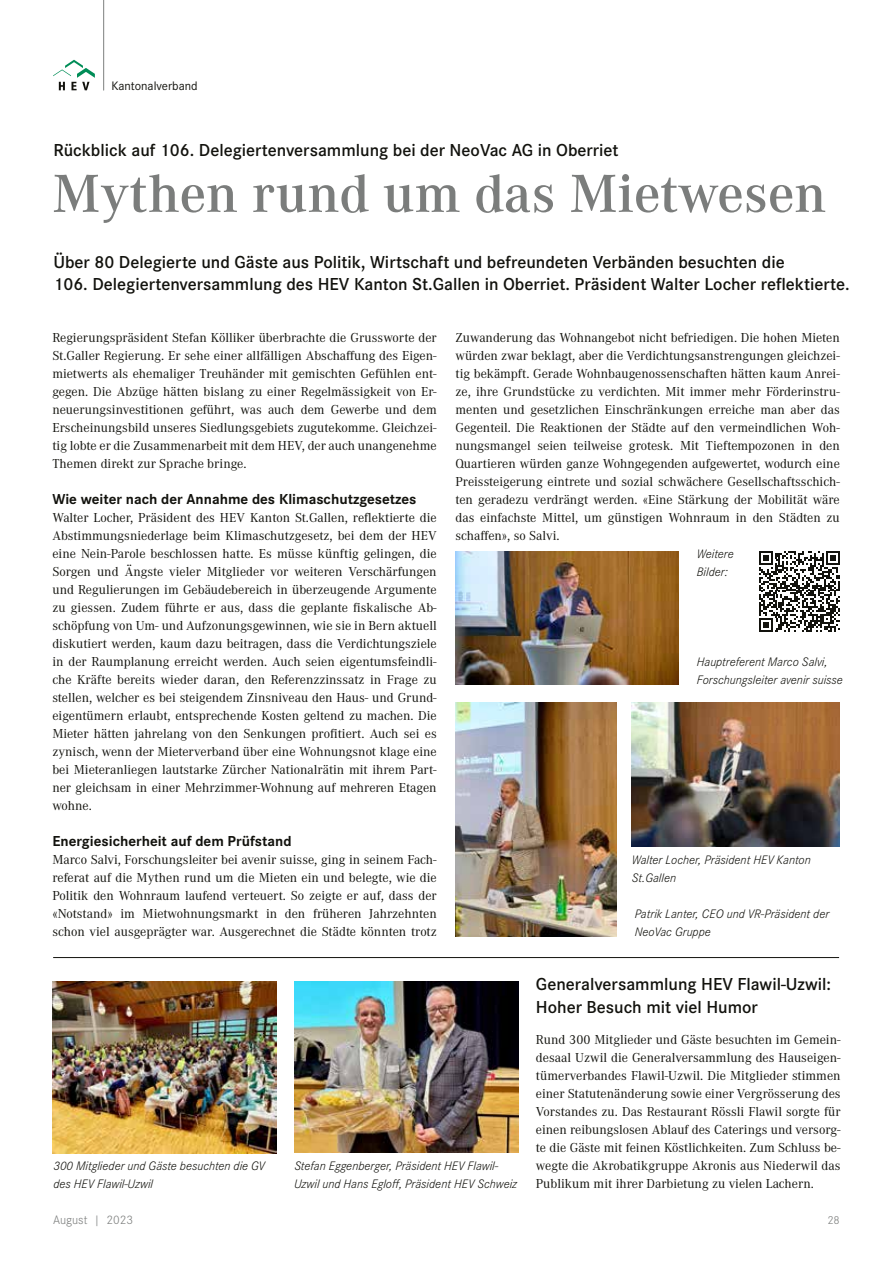
<style>
.page{position:relative;width:893px;height:1263px;background:#fff}
.page>*{position:absolute;margin:0;border:0;box-sizing:border-box;transform-origin:0 0}
.t1{font:600 55.5px "Corporate A";color:#7b7d7c}
.t2{font:600 18px/22.5px "Corporate S";color:#12120d}
.t3{font:700 15px "Corporate S";color:#12120d}
.t4{font:13.5px/18px "Corporate A";color:#12120d;text-align:justify}
.t5{font:italic 300 12.75px/18px "Corporate S";color:#12120d}
.t6{font:12.75px "Corporate S";color:#12120d}
.t7{font:300 12.75px "Corporate S";color:#7b7d7c}
.t8{font:300 12px "Corporate S";color:#7b7d7c}
</style>
<div class="page">
<hr style="left:103px;top:0;width:1px;height:90px;background:#929493">
<svg style="left:53px;top:60px;width:42px;height:30px"></svg>
<hr style="left:53px;top:957px;width:786px;height:1px;background:#12120d">
<img style="left:455px;top:551px;width:224px;height:133px">
<img style="left:455px;top:702px;width:161px;height:234px">
<svg style="left:759px;top:551px;width:81px;height:81px"></svg>
<img style="left:632px;top:702px;width:208px;height:144px">
<img style="left:52px;top:981px;width:225px;height:172px">
<img style="left:294px;top:981px;width:224px;height:171px">
<p class="t6" style="left:111px;top:77px;width:88px">Kantonalverband</p>
<h2 class="t2" style="left:53px;top:138px;width:566px">Rückblick auf 106. Delegiertenversammlung bei der NeoVac AG in Oberriet</h2>
<h1 class="t1" style="left:52px;top:156px;width:775px">Mythen rund um das Mietwesen</h1>
<h2 class="t2" style="left:53px;top:250px;width:798px">Über 80 Delegierte und Gäste aus Politik, Wirtschaft und befreundeten Verbänden besuchten die<br>106. Delegiertenversammlung des HEV Kanton St.Gallen in Oberriet. Präsident Walter Locher reflektierte.</h2>
<p class="t4" style="left:52px;top:328px;width:386px">Regierungspräsident Stefan Kölliker überbrachte die Grussworte der St.Galler Regierung. Er sehe einer allfälligen Abschaffung des Eigen&shy;mietwerts als ehemaliger Treuhänder mit gemischten Gefühlen ent&shy;gegen. Die Abzüge hätten bislang zu einer Regelmässigkeit von Er&shy;neuerungsinvestitionen geführt, was auch dem Gewerbe und dem Erscheinungsbild unseres Siedlungsgebiets zugutekomme. Gleichzei&shy;tig lobte er die Zusammenarbeit mit dem HEV, der auch unangenehme Themen direkt zur Sprache bringe.</p>
<p class="t3" style="left:52px;top:489px;width:366px">Wie weiter nach der Annahme des Klimaschutzgesetzes</p>
<p class="t4" style="left:52px;top:508px;width:386px">Walter Locher, Präsident des HEV Kanton St.Gallen, reflektierte die Abstimmungsniederlage beim Klimaschutzgesetz, bei dem der HEV eine Nein-Parole beschlossen hatte. Es müsse künftig gelingen, die Sorgen und Ängste vieler Mitglieder vor weiteren Verschärfungen und Regulierungen im Gebäudebereich in überzeugende Argumente zu giessen. Zudem führte er aus, dass die geplante fiskalische Ab&shy;schöpfung von Um- und Aufzonungsgewinnen, wie sie in Bern aktuell diskutiert werden, kaum dazu beitragen, dass die Verdichtungsziele in der Raumplanung erreicht werden. Auch seien eigentumsfeindli&shy;che Kräfte bereits wieder daran, den Referenzzinssatz in Frage zu stellen, welcher es bei steigendem Zinsniveau den Haus- und Grund&shy;eigentümern erlaubt, entsprechende Kosten geltend zu machen. Die Mieter hätten jahrelang von den Senkungen profitiert. Auch sei es zynisch, wenn der Mieterverband über eine Wohnungsnot klage eine bei Mieteranliegen lautstarke Zürcher Nationalrätin mit ihrem Part&shy;ner gleichsam in einer Mehrzimmer-Wohnung auf mehreren Etagen wohne.</p>
<p class="t3" style="left:52px;top:831px;width:241px">Energiesicherheit auf dem Prüfstand</p>
<p class="t4" style="left:52px;top:850px;width:386px">Marco Salvi, Forschungsleiter bei avenir suisse, ging in seinem Fach&shy;referat auf die Mythen rund um die Mieten ein und belegte, wie die Politik den Wohnraum laufend verteuert. So zeigte er auf, dass der «Notstand» im Mietwohnungsmarkt in den früheren Jahrzehnten schon viel ausgeprägter war. Ausgerechnet die Städte könnten trotz</p>
<p class="t4" style="left:455px;top:328px;width:386px">Zuwanderung das Wohnangebot nicht befriedigen. Die hohen Mieten würden zwar beklagt, aber die Verdichtungsanstrengungen gleichzei&shy;tig bekämpft. Gerade Wohnbaugenossenschaften hätten kaum Anrei&shy;ze, ihre Grundstücke zu verdichten. Mit immer mehr Förderinstru&shy;menten und gesetzlichen Einschränkungen erreiche man aber das Gegenteil. Die Reaktionen der Städte auf den vermeindlichen Woh&shy;nungsmangel seien teilweise grotesk. Mit Tieftempozonen in den Quartieren würden ganze Wohngegenden aufgewertet, wodurch eine Preissteigerung eintrete und sozial schwächere Gesellschaftsschich&shy;ten geradezu verdrängt werden. «Eine Stärkung der Mobilität wäre das einfachste Mittel, um günstigen Wohnraum in den Städten zu schaffen», so Salvi.</p>
<p class="t5" style="left:697px;top:544px;width:38px">Weitere<br>Bilder:</p>
<p class="t5" style="left:697px;top:652px;width:148px">Hauptreferent Marco Salvi,<br>Forschungsleiter avenir suisse</p>
<p class="t5" style="left:632px;top:850px;width:180px">Walter Locher, Präsident HEV Kanton<br>St.Gallen</p>
<p class="t5" style="left:635px;top:904px;width:196px">Patrik Lanter, CEO und VR-Präsident der<br>NeoVac Gruppe</p>
<h2 class="t2" style="left:536px;top:972px;width:297px">Generalversammlung HEV Flawil-Uzwil:<br>Hoher Besuch mit viel Humor</h2>
<p class="t5" style="left:53px;top:1156px;width:213px">300 Mitglieder und Gäste besuchten die GV des HEV Flawil-Uzwil</p>
<p class="t5" style="left:294px;top:1156px;width:225px">Stefan Eggenberger, Präsident HEV Flawil-<br>Uzwil und Hans Egloff, Präsident HEV Schweiz</p>
<p class="t4" style="left:536px;top:1030px;width:306px">Rund 300 Mitglieder und Gäste besuchten im Gemein&shy;desaal Uzwil die Generalversammlung des Hauseigen&shy;tümerverbandes Flawil-Uzwil. Die Mitglieder stimmen einer Statutenänderung sowie einer Vergrösserung des Vorstandes zu. Das Restaurant Rössli Flawil sorgte für einen reibungslosen Ablauf des Caterings und versorg&shy;te die Gäste mit feinen Köstlichkeiten. Zum Schluss be&shy;wegte die Akrobatikgruppe Akronis aus Niederwil das Publikum mit ihrer Darbietung zu vielen Lachern.</p>
<p class="t7" style="left:53px;top:1211px;width:81px">August | 2023</p>
<p class="t8" style="left:827px;top:1212px;width:14px">28</p>
</div>
